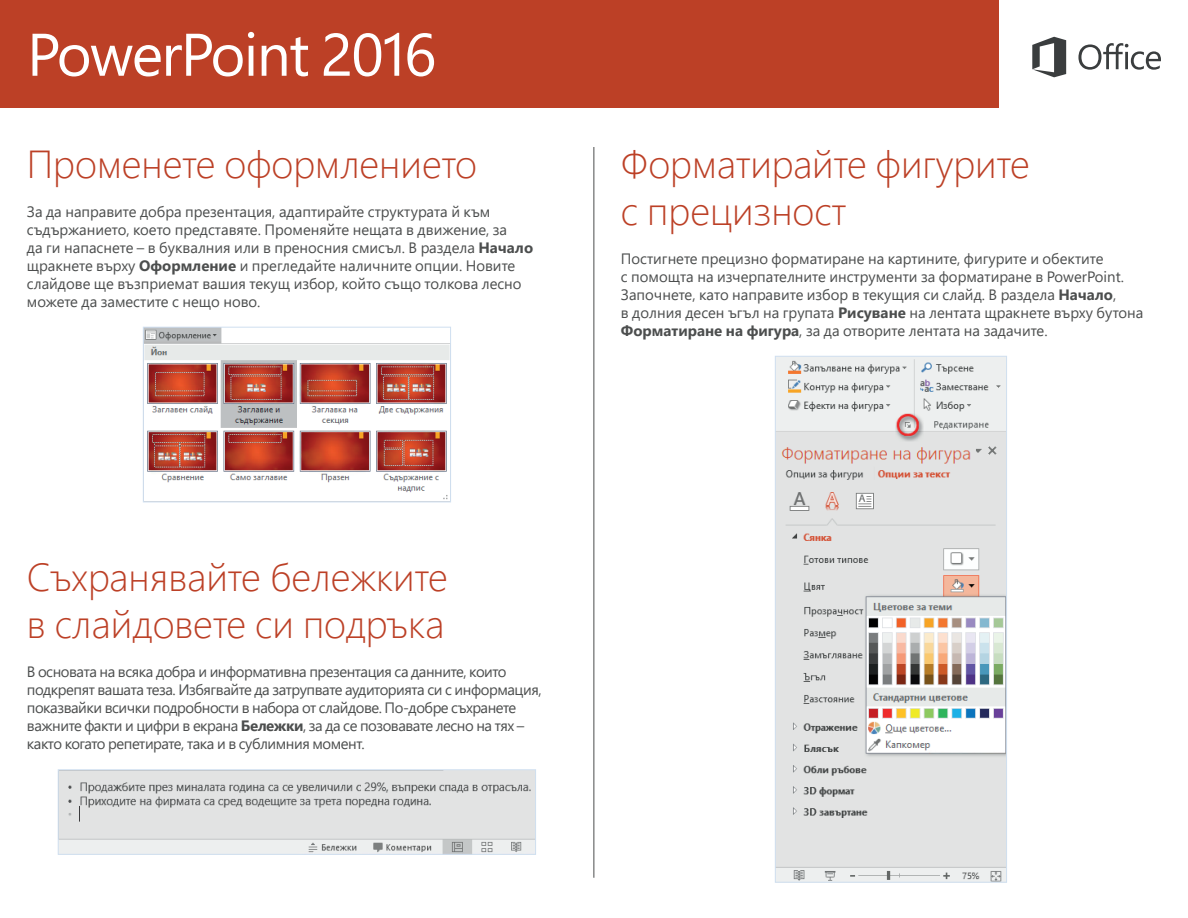
<style>
.page{position:relative;width:1188px;height:918px;background:#fff}
.page>*{position:absolute;margin:0;border:0;box-sizing:border-box;transform-origin:0 0}
.t1{font:60px "Segoe Pro";letter-spacing:-.025em;color:#fff}
.t2{font:300 39px/46.8px "Segoe Pro";color:#bc4026}
.t3{font:15px/18px "Segoe Pro";color:#4c4e4e}
.t4{font:15px/18px "Segoe Pro";letter-spacing:-.03em;color:#4c4e4e}
.s1{font-weight:700}
</style>
<div class="page">
<div style="left:0;top:0;width:999px;height:108px;background:#bc4026"></div>
<svg style="left:1078px;top:43px;width:83px;height:27px"></svg>
<svg style="left:1032px;top:37px;width:34px;height:40px"></svg>
<img style="left:145px;top:329px;width:304px;height:171px">
<div style="left:143px;top:327px;width:308px;height:175px;border:1px solid #cfdff0"></div>
<img style="left:60px;top:771px;width:474px;height:82px">
<div style="left:58px;top:769px;width:478px;height:86px;border:1px solid #cfdff0"></div>
<hr style="left:594px;top:147px;width:1px;height:731px;background:#4c4e4e">
<img style="left:777px;top:358px;width:228px;height:523px">
<div style="left:775px;top:356px;width:232px;height:527px;border:1px solid #cfdff0"></div>
<h1 class="t1" style="left:27px;top:13px;width:411px">PowerPoint 2016</h1>
<h2 class="t2" style="left:27px;top:139px;width:452px">Променете оформлението</h2>
<p class="t3" style="left:27px;top:202px;width:508px">За да направите добра презентация, адаптирайте структурата й към съдържанието, което представяте. Променяйте нещата в движение, за<br>да ги напаснете – в буквалния или в преносния смисъл. В раздела <span class="s1">Начало </span>щракнете върху <span class="s1">Оформление</span> и прегледайте наличните опции. Новите слайдове ще възприемат вашия текущ избор, който също толкова лесно можете да заместите с нещо ново.</p>
<h2 class="t2" style="left:621px;top:140px;width:410px">Форматирайте фигурите с прецизност</h2>
<p class="t3" style="left:621px;top:249px;width:524px">Постигнете прецизно форматиране на картините, фигурите и обектите<br>с помощта на изчерпателните инструменти за форматиране в PowerPoint.<br>Започнете, като направите избор в текущия си слайд. В раздела <span class="s1">Начало</span>,<br>в долния десен ъгъл на групата <span class="s1">Рисуване</span> на лентата щракнете върху бутона <span class="s1">Форматиране на фигура</span>, за да отворите лентата на задачите.</p>
<h2 class="t2" style="left:27px;top:553px;width:422px">Съхранявайте бележките в слайдовете си подръка</h2>
<p class="t4" style="left:27px;top:663px;width:516px">В основата на всяка добра и информативна презентация са данните, които подкрепят вашата теза. Избягвайте да затрупвате аудиторията си с информация, показвайки всички подробности в набора от слайдове. По-добре съхранете важните факти и цифри в екрана <span class="s1">Бележки</span>, за да се позовавате лесно на тях – както когато репетирате, така и в сублимния момент.</p>
</div>
